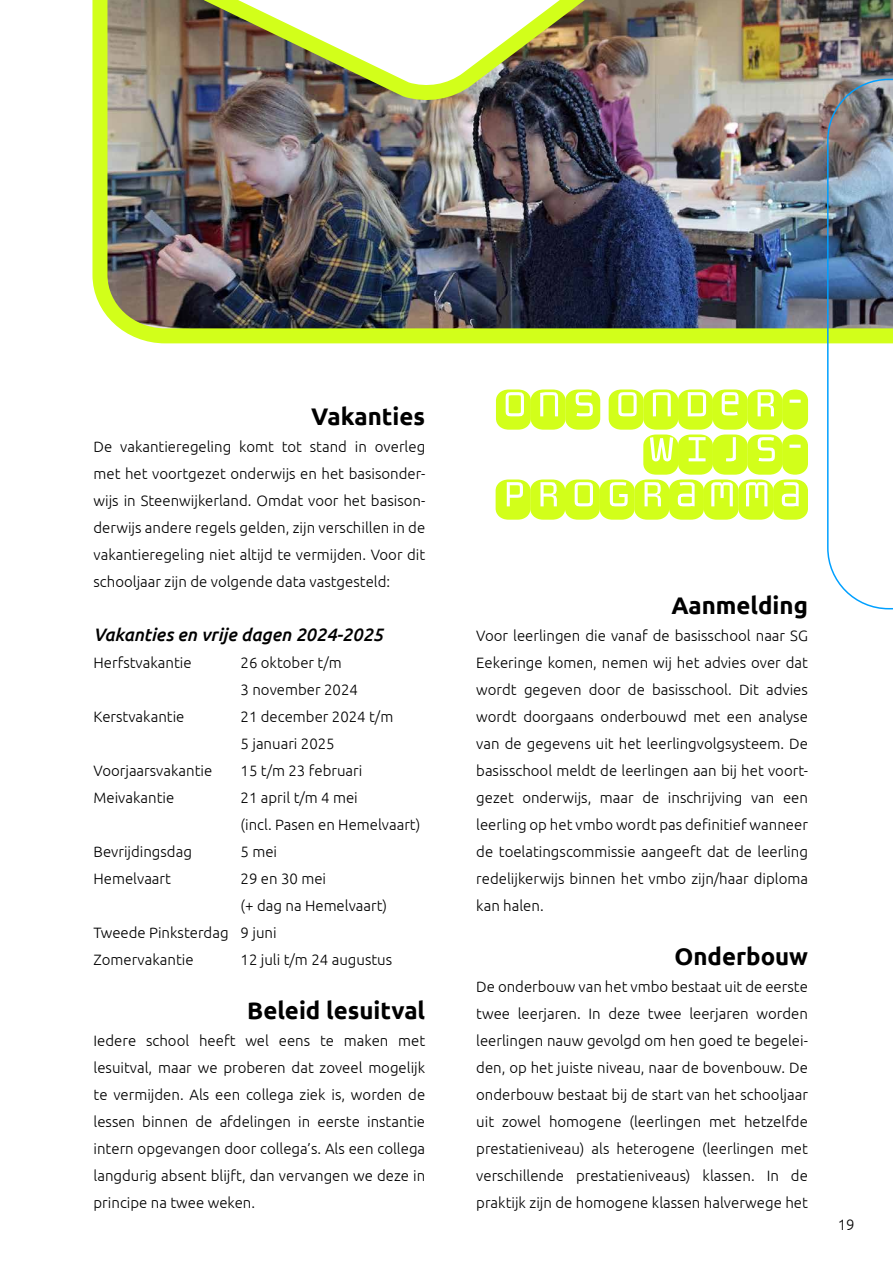
<style>
.page{position:relative;width:893px;height:1263px;background:#fff}
.page>*{position:absolute;margin:0;border:0;box-sizing:border-box;transform-origin:0 0}
.t1{font:60px/45px "Monofett";color:#d2ff1a;text-align:right}
.t2{font:700 24px "Ubuntu";color:#000}
.t3{font:italic 500 18px "Ubuntu";color:#000}
.t4{font:300 15px/27px "Ubuntu";color:#000;text-align:justify}
</style>
<div class="page">
<img style="left:92px;top:0;width:801px;height:344px">
<img style="left:826px;top:78px;width:67px;height:532px">
<h2 class="t2" style="left:311px;top:406px;width:115px">Vakanties</h2>
<p class="t4" style="left:94px;top:434px;width:333px">De vakantieregeling komt tot stand in overleg met het voortgezet onderwijs en het basisonder&shy;wijs in Steenwijkerland. Omdat voor het basison&shy;derwijs andere regels gelden, zijn verschillen in de vakantieregeling niet altijd te vermijden. Voor dit schooljaar zijn de volgende data vastgesteld:</p>
<p class="t3" style="left:94px;top:626px;width:291px">Vakanties en vrije dagen 2024-2025</p>
<p class="t4" style="left:94px;top:650px;width:100px">Herfstvakantie</p>
<p class="t4" style="left:241px;top:650px;width:119px">26 oktober t/m<br>3 november 2024</p>
<p class="t4" style="left:94px;top:704px;width:92px">Kerstvakantie</p>
<p class="t4" style="left:241px;top:704px;width:154px">21 december 2024 t/m<br>5 januari 2025</p>
<p class="t4" style="left:94px;top:758px;width:120px">Voorjaarsvakantie</p>
<p class="t4" style="left:241px;top:758px;width:123px">15 t/m 23 februari</p>
<p class="t4" style="left:94px;top:785px;width:82px">Meivakantie</p>
<p class="t4" style="left:241px;top:785px;width:181px">21 april t/m 4 mei<br>(incl. Pasen en Hemelvaart)</p>
<p class="t4" style="left:94px;top:839px;width:100px">Bevrijdingsdag</p>
<p class="t4" style="left:241px;top:839px;width:38px">5 mei</p>
<p class="t4" style="left:94px;top:866px;width:79px">Hemelvaart</p>
<p class="t4" style="left:241px;top:866px;width:87px">29 en 30 mei</p>
<p class="t4" style="left:241px;top:893px;width:148px">(+ dag na Hemelvaart)</p>
<p class="t4" style="left:94px;top:920px;width:185px">Tweede Pinksterdag 9 juni</p>
<p class="t4" style="left:94px;top:947px;width:102px">Zomervakantie</p>
<p class="t4" style="left:241px;top:947px;width:153px">12 juli t/m 24 augustus</p>
<h2 class="t2" style="left:247px;top:1000px;width:179px">Beleid lesuitval</h2>
<p class="t4" style="left:94px;top:1028px;width:333px">Iedere school heeft wel eens te maken met lesuitval, maar we proberen dat zoveel mogelijk te vermijden. Als een collega ziek is, worden de lessen binnen de afdelingen in eerste instantie intern opgevangen door collega’s. Als een collega langdurig absent blijft, dan vervangen we deze in principe na twee weken.</p>
<h1 class="t1" style="left:496px;top:386px;width:314px">ONS ONDER-<br>WIJS-<br>PROGRAMMA</h1>
<h2 class="t2" style="left:671px;top:595px;width:138px">Aanmelding</h2>
<p class="t4" style="left:476px;top:623px;width:333px">Voor leerlingen die vanaf de basisschool naar SG Eekeringe komen, nemen wij het advies over dat wordt gegeven door de basisschool. Dit advies wordt doorgaans onderbouwd met een analyse van de gegevens uit het leerlingvolgsysteem. De basisschool meldt de leerlingen aan bij het voort&shy;gezet onderwijs, maar de inschrijving van een leerling op het vmbo wordt pas definitief wanneer de toelatingscommissie aangeeft dat de leerling redelijkerwijs binnen het vmbo zijn/haar diploma kan halen.</p>
<h2 class="t2" style="left:674px;top:946px;width:135px">Onderbouw</h2>
<p class="t4" style="left:476px;top:974px;width:333px">De onderbouw van het vmbo bestaat uit de eerste twee leerjaren. In deze twee leerjaren worden leerlingen nauw gevolgd om hen goed te begelei&shy;den, op het juiste niveau, naar de bovenbouw. De onderbouw bestaat bij de start van het schooljaar uit zowel homogene (leerlingen met hetzelfde prestatieniveau) als heterogene (leerlingen met verschillende prestatieniveaus) klassen. In de praktijk zijn de homogene klassen halverwege het</p>
<p class="t4" style="left:838px;top:1212px;width:18px">19</p>
</div>
